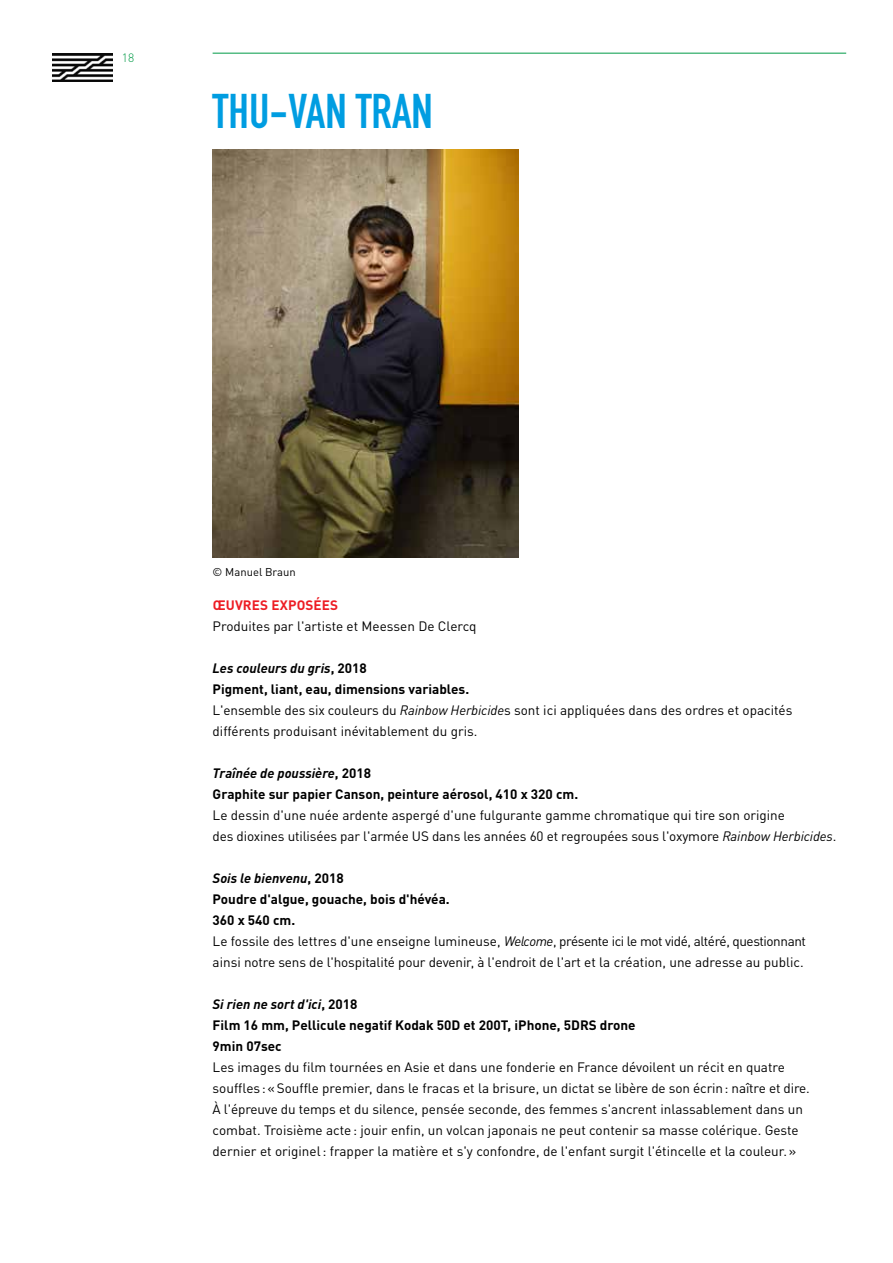
<style>
.page{position:relative;width:893px;height:1263px;background:#fff}
.page>*{position:absolute;margin:0;border:0;box-sizing:border-box;transform-origin:0 0}
.t1{font:48px "DIN Engschrift Std";color:#009de1}
.t2{font:13.5px/21px "DINOT";letter-spacing:-.005em;color:#000}
.t3{font:700 13.5px/21px "DINOT";color:#000}
.t4{font:700 13.5px "DINOT";letter-spacing:.01em;color:#ed1d24}
.t5{font:300 12px "DINOT";color:#009a46}
.t6{font:11.25px "DINOT";color:#000}
.s1{font-weight:700;font-style:italic}
.s2{font-weight:700}
.s3{font-style:italic}
</style>
<div class="page">
<img style="left:52px;top:53px;width:61px;height:29px">
<hr style="left:213px;top:53px;width:633px;height:1px;background:#009a46">
<img style="left:213px;top:150px;width:306px;height:407px">
<p class="t5" style="left:122px;top:51px;width:14px">18</p>
<h1 class="t1" style="left:213px;top:83px;width:163px">THU-VAN TRAN</h1>
<p class="t6" style="left:213px;top:565px;width:85px">© Manuel Braun</p>
<p class="t4" style="left:213px;top:596px;width:32px">œuvres</p>
<p class="t4" style="left:271px;top:596px;width:59px">expos ées</p>
<p class="t2" style="left:213px;top:615px;width:265px">Produites par l'artiste et M eessen De Clercq</p>
<p class="t2" style="left:213px;top:657px;width:581px"><span class="s1">Les couleurs du gris</span><span class="s2">, 2018<br>Pigment, liant, eau, dimensions variables.<br></span>L'ensemble des six couleurs du <span class="s3">Rainbow Herbicide</span>s sont ici appliquées dans des ordres et opacités différents produisant inévitablement du gris.</p>
<p class="t3" style="left:213px;top:762px;width:367px"><span class="s3">Traînée de poussière</span>, 2018<br>Graphite sur papier Canson, peinture aérosol, 410 x 320 cm.</p>
<p class="t2" style="left:213px;top:804px;width:625px">Le dessin d'une nuée ardente aspergé d'une fulgurante gamme chromatique qui tire son origine<br>des dioxines utilisées par l'armée US dans les années 60 et regroupées sous l'oxymore <span class="s3">Rainbow Herbicides</span>.</p>
<p class="t2" style="left:213px;top:867px;width:595px"><span class="s1">Sois le bienvenu</span><span class="s2">, 2018<br>Poudre d'algue, gouache, bois d'hévéa.<br>360 x 540 cm.<br></span>Le fossile des lettres d'une enseigne lumineuse, <span class="s3">Welcome</span>, présente ici le mot vidé, altéré, questionnant ainsi notre sens de l'hospitalité pour devenir, à l'endroit de l'art et la création, une adresse au public.</p>
<p class="t3" style="left:213px;top:993px;width:425px"><span class="s3">Si rien ne sort d'ici</span>, 2018<br>Film 16 mm, Pellicule negatif Kodak 50D et 200T, iPhone, 5DRS drone<br>9min 07sec</p>
<p class="t2" style="left:213px;top:1056px;width:599px">Les images du film tournées en Asie et dans une fonderie en France dévoilent un récit en quatre souffles :«Souffle premier, dans le fracas et la brisure, un dictat se libère de son écrin: naître et dire.<br>À l'épreuve du temps et du silence, pensée seconde, des femmes s'ancrent inlassablement dans un combat. Troisième acte: jouir enfin, un volcan japonais ne peut contenir sa masse colérique. Geste dernier et originel: frapper la matière et s'y confondre, de l'enfant surgit l'étincelle et la couleur.»</p>
</div>
